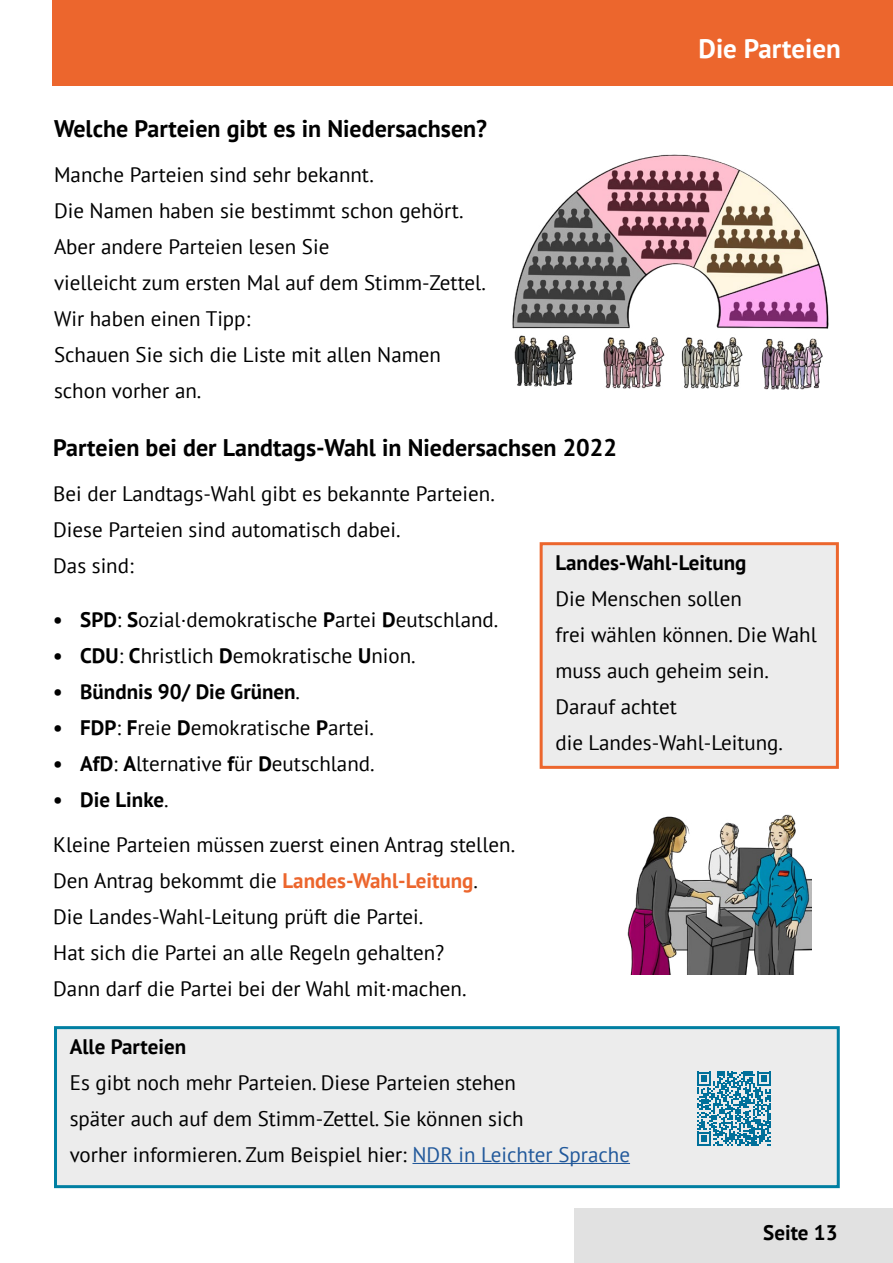
<style>
.page{position:relative;width:893px;height:1263px;background:#fff}
.page>*{position:absolute;margin:0;border:0;box-sizing:border-box;transform-origin:0 0}
.t1{font:700 27px "PT Sans";color:#fff}
.t2{font:700 24px "PT Sans";color:#000}
.t3{font:21px/36px "PT Sans";color:#000}
.t4{font:700 21px "PT Sans";color:#000}
.s1{font-weight:700}
.s2{font-weight:400}
.s3{font-weight:700;color:#ec662d}
.s4{color:#22599b}
</style>
<div class="page">
<div style="left:574px;top:1209px;width:319px;height:54px;background:#e1e1e1"></div>
<div style="left:52px;top:0;width:841px;height:86px;background:#ec662d"></div>
<div style="left:541px;top:544px;width:296px;height:223px;background:#ececec"></div>
<div style="left:540px;top:542px;width:299px;height:227px;border:3px solid #ec662d"></div>
<img style="left:512px;top:154px;width:317px;height:236px">
<div style="left:56px;top:1028px;width:782px;height:159px;background:#ececec"></div>
<hr style="left:412px;top:1163px;width:218px;height:1px;background:#22599b">
<div style="left:54px;top:1026px;width:786px;height:162px;border:3px solid #007fa2"></div>
<svg style="left:697px;top:1072px;width:73px;height:74px"></svg>
<img style="left:627px;top:814px;width:184px;height:160px">
<p class="t2" style="left:54px;top:113px;width:435px">Welche Parteien gibt es in Niedersachsen?</p>
<p class="t3" style="left:54px;top:156px;width:433px">Manche Parteien sind sehr bekannt.<br>Die Namen haben sie bestimmt schon gehört.<br>Aber andere Parteien lesen Sie<br>vielleicht zum ersten Mal auf dem Stimm-Zettel.<br>Wir haben einen Tipp:<br>Schauen Sie sich die Liste mit allen Namen schon vorher an.</p>
<p class="t1" style="left:699px;top:30px;width:144px">Die Parteien</p>
<p class="t2" style="left:53px;top:432px;width:565px">Parteien bei der Landtags-Wahl in Niedersachsen 2022</p>
<p class="t3" style="left:53px;top:475px;width:443px">Bei der Landtags-Wahl gibt es bekannte Parteien.<br>Diese Parteien sind automatisch dabei.<br>Das sind:</p>
<p class="t3" style="left:53px;top:601px;width:447px"><span class="s1">• SPD</span>: <span class="s1">S</span>ozial·demokratische <span class="s1">P</span>artei <span class="s1">D</span>eutschland.</p>
<p class="t3" style="left:53px;top:637px;width:364px"><span class="s1">• CDU</span>: <span class="s1">C</span>hristlich <span class="s1">D</span>emokratische <span class="s1">U</span>nion.</p>
<p class="t4" style="left:53px;top:678px;width:248px">• Bündnis 90/ Die Grünen<span class="s2">.</span></p>
<p class="t3" style="left:53px;top:709px;width:322px"><span class="s1">• FDP</span>: <span class="s1">F</span>reie <span class="s1">D</span>emokratische <span class="s1">P</span>artei.</p>
<p class="t3" style="left:53px;top:745px;width:323px"><span class="s1">• AfD</span>: <span class="s1">A</span>lternative <span class="s1">f</span>ür <span class="s1">D</span>eutschland.</p>
<p class="t4" style="left:53px;top:786px;width:117px">• Die Linke<span class="s2">.</span></p>
<p class="t3" style="left:53px;top:826px;width:463px">Kleine Parteien müssen zuerst einen Antrag stellen.<br>Den Antrag bekommt die <span class="s3">Landes-Wahl-Leitung</span>.<br>Die Landes-Wahl-Leitung prüft die Partei.<br>Hat sich die Partei an alle Regeln gehalten?<br>Dann darf die Partei bei der Wahl mit·machen.</p>
<p class="t4" style="left:555px;top:549px;width:193px">Landes-Wahl-Leitung</p>
<p class="t3" style="left:555px;top:580px;width:263px">Die Menschen sollen<br>frei wählen können. Die Wahl muss auch geheim sein.<br>Darauf achtet<br>die Landes-Wahl-Leitung.</p>
<p class="t4" style="left:70px;top:1033px;width:118px">Alle Parteien</p>
<p class="t3" style="left:70px;top:1064px;width:562px">Es gibt noch mehr Parteien. Diese Parteien stehen<br>später auch auf dem Stimm-Zettel. Sie können sich<br>vorher informieren. Zum Beispiel hier: <span class="s4">NDR in Leichter Sprache</span></p>
<p class="t4" style="left:763px;top:1218px;width:76px">Seite 13</p>
</div>
